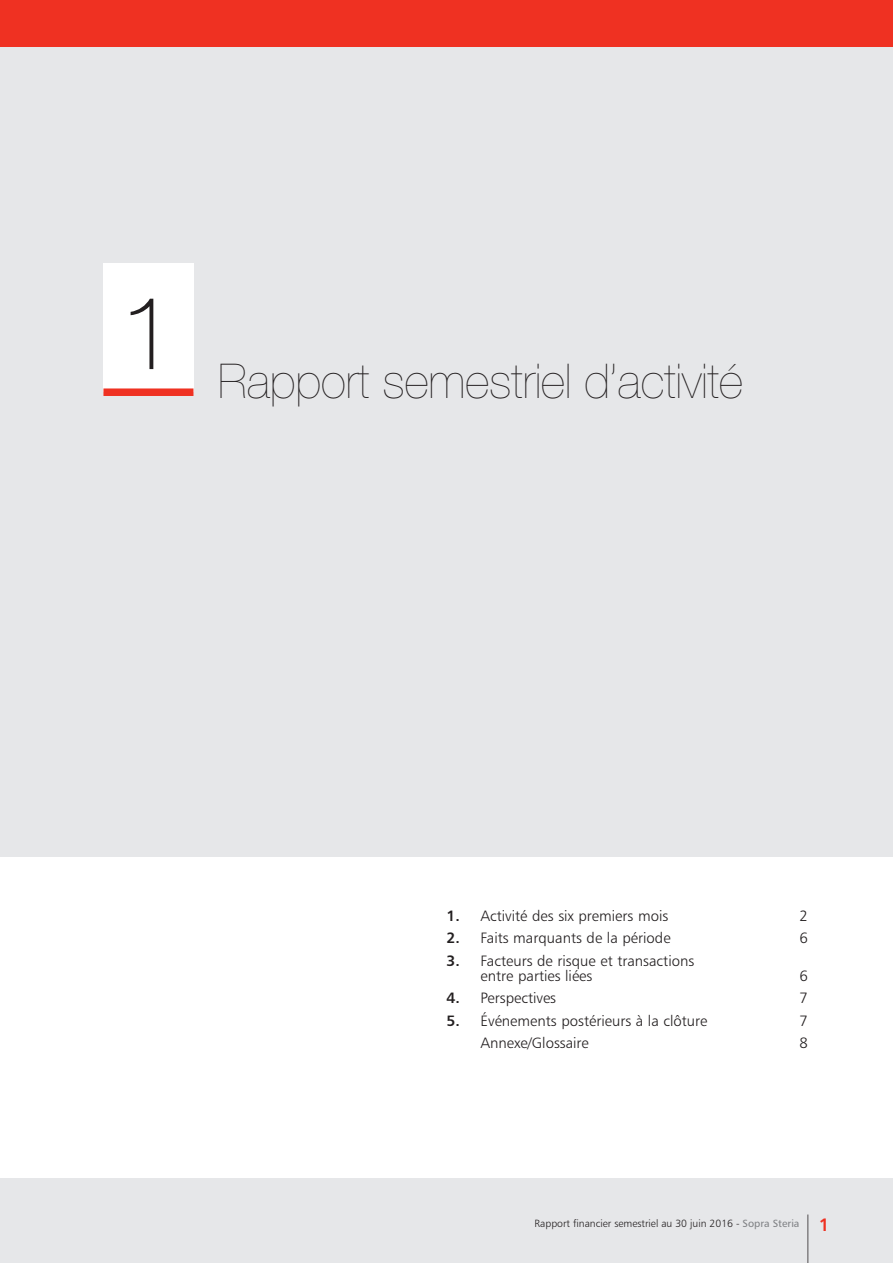
<style>
.page{position:relative;width:893px;height:1263px;background:#e6e7e9}
.page>*{position:absolute;margin:0;border:0;box-sizing:border-box;transform-origin:0 0}
.t1{font:100 102px "Helvetica Neue LT Std";color:#231f20}
.t2{font:200 48px "Helvetica Neue LT Std";color:#231f20}
.t3{font:15px/15px "Humanist 777 BT Light B";color:#231f20}
.t4{font:10.5px "Humanist 777 BT Light B";color:#231f20}
.s1{font-family:"Humanist 777 BT Bold B"}
.s2{font-family:"Humanist 777 BT Roman B";color:#808285}
.s3{font-family:"Humanist 777 BT Bold B";font-size:18px;color:#ef3122}
</style>
<div class="page">
<div style="left:0;top:0;width:267px;height:47px;background:#ef3122"></div>
<div style="left:267px;top:0;width:626px;height:47px;background:#ef3122"></div>
<div style="left:103px;top:264px;width:90px;height:128px;background:#fff"></div>
<div style="left:103px;top:388px;width:90px;height:8px;background:#ef3122"></div>
<div style="left:0;top:857px;width:893px;height:321px;background:#fff"></div>
<hr style="left:808px;top:1214px;width:1px;height:49px;background:#231f20">
<h1 class="t1" style="left:120px;top:274px;width:58px">1</h1>
<h2 class="t2" style="left:218px;top:354px;width:526px">Rapport semestriel d’activité</h2>
<p class="t3" style="left:446px;top:908px;width:223px"><span class="s1">1.</span> Activité des six premiers mois</p>
<p class="t3" style="left:799px;top:908px;width:10px">2</p>
<p class="t3" style="left:446px;top:930px;width:226px"><span class="s1">2.</span> Faits marquants de la période</p>
<p class="t3" style="left:799px;top:930px;width:10px">6</p>
<p class="t3" style="left:481px;top:953px;width:215px;text-indent:-34px"><span class="s1">3.</span> Facteurs de risque et transactions entre parties liées</p>
<p class="t3" style="left:800px;top:968px;width:10px">6</p>
<p class="t3" style="left:447px;top:990px;width:111px"><span class="s1">4.</span> Perspectives</p>
<p class="t3" style="left:800px;top:990px;width:10px">7</p>
<p class="t3" style="left:447px;top:1013px;width:263px"><span class="s1">5.</span> Événements postérieurs à la clôture</p>
<p class="t3" style="left:800px;top:1013px;width:10px">7</p>
<p class="t3" style="left:481px;top:1035px;width:110px">Annexe/Glossaire</p>
<p class="t3" style="left:800px;top:1035px;width:10px">8</p>
<p class="t4" style="left:534px;top:1217px;width:296px">Rapport financier semestriel au 30 juin 2016 - <span class="s2">Sopra Steria</span> <span class="s3">1</span></p>
</div>
